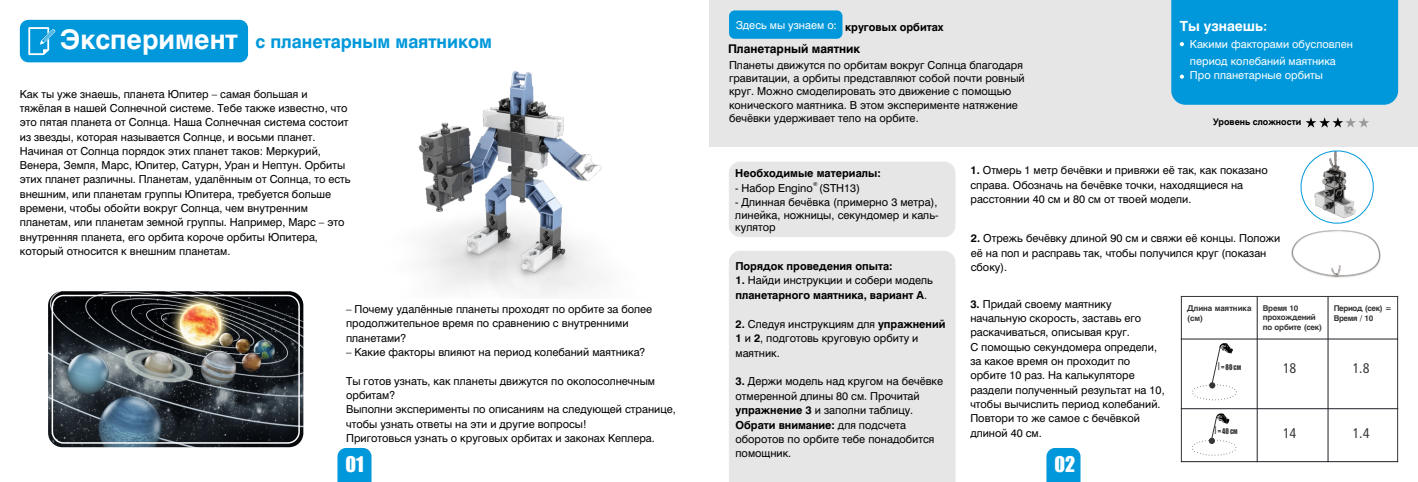
<style>
.page{position:relative;width:1418px;height:482px;background:#fff}
.page>*{position:absolute;margin:0;border:0;box-sizing:border-box;transform-origin:0 0}
.t1{font:20px "Impact";color:#fff}
.t2{font:700 18px "Swiss 721 BT";color:#0098da}
.t3{font:700 14px "Swiss 721 BT";color:#fff}
.t4{font:14px "Humanist 777 BT Roman Condensed B";color:#373435}
.t5{font:700 12px "Swiss 721 BT";color:#000}
.t6{font:11px/14.3px "Swiss 721 BT";color:#000}
.t7{font:700 11px/14.5px "Swiss 721 BT";color:#000}
.t8{font:11px/16.9px "Swiss 721 BT";color:#fefefe}
.t9{font:11px "Swiss 721 BT";color:#fff}
.t10{font:700 9px "Swiss 721 BT";color:#000}
.t11{font:700 8px/9.5px "Swiss 721 BT";letter-spacing:-.025em;color:#373435}
.t12{font:700 8px/10.6px "Swiss 721 BT";letter-spacing:-.045em;color:#373435}
.t13{font:700 8px/10.6px "Swiss 721 BT";color:#373435}
.t14{font:7.3px "Impact";color:#373435;scale:.88 1}
.t15{font:5.5px "Swiss 721 BT";color:#000}
.s1{font-family:"Segoe Print"}
.s2{font-family:"Yu Gothic UI";font-weight:600}
.s3{font-size:27px;color:#fff}
.s4{font-weight:700}
.s5{font-weight:400}
.s6{font-family:"Arial";font-size:11px}
</style>
<div class="page">
<div style="left:729px;top:162px;width:226px;height:75px;background:#e6e6e6;border-radius:11px"></div>
<div style="left:729px;top:251px;width:226px;height:231px;background:#e6e6e6"></div>
<svg style="left:337px;top:448px;width:34px;height:34px"></svg>
<svg style="left:1046px;top:448px;width:34px;height:34px"></svg>
<div style="left:709px;top:0;width:708px;height:147px;background:#e6e6e6"></div>
<svg style="left:1305px;top:117px;width:64px;height:11px"></svg>
<div style="left:729px;top:10px;width:113px;height:29px;background:#0098da;border-radius:6px"></div>
<div style="left:1171px;top:0;width:226px;height:105px;background:#0098da"></div>
<div style="left:20px;top:20px;width:228px;height:42px;background:#0098da;border-radius:9px"></div>
<svg style="left:28px;top:27px;width:28px;height:28px"></svg>
<img style="left:49px;top:291px;width:254px;height:156px;border-radius:14px">
<div style="left:52px;top:295px;width:248px;height:149px;border:1px solid #fff;border-radius:11px"></div>
<div style="left:1192px;top:384px;width:44px;height:16px;border:1px dashed #373435;border-radius:50%"></div>
<svg style="left:1209px;top:343px;width:23px;height:45px"></svg>
<div style="left:1191px;top:440px;width:45px;height:15px;border:1px dashed #373435;border-radius:50%"></div>
<svg style="left:1209px;top:413px;width:20px;height:31px"></svg>
<hr style="left:1180px;top:296px;width:1px;height:166px;background:#373435">
<hr style="left:1256px;top:296px;width:1px;height:166px;background:#221f27">
<hr style="left:1327px;top:296px;width:1px;height:166px;background:#221f27">
<hr style="left:1396px;top:296px;width:1px;height:166px;background:#373435">
<hr style="left:1180px;top:461px;width:217px;height:1px;background:#221f27">
<hr style="left:1180px;top:408px;width:217px;height:1px;background:#221f27">
<hr style="left:1180px;top:338px;width:217px;height:1px;background:#221f27">
<hr style="left:1180px;top:296px;width:217px;height:1px;background:#373435">
<svg style="left:1300px;top:150px;width:74px;height:73px"></svg>
<img style="left:418px;top:71px;width:184px;height:225px">
<img style="left:1291px;top:223px;width:90px;height:55px">
<p class="t7" style="left:845px;top:20px;width:100px">круговых орбитах</p>
<p class="t3" style="left:1179px;top:20px;width:89px">Ты узнаешь<span class="s1">:</span></p>
<p class="t9" style="left:736px;top:21px;width:102px">Здесь мы узнаем о<span class="s2">:</span></p>
<h2 class="t2" style="left:60px;top:34px;width:433px"><span class="s3">Эксперимент</span> с планетарным маятником</h2>
<p class="t8" style="left:1189px;top:37px;width:164px">Какими факторами обусловлен период колебаний маятника</p>
<p class="t8" style="left:1189px;top:68px;width:135px">Про планетарные орбиты</p>
<p class="t5" style="left:728px;top:44px;width:134px">Планетарный маятник</p>
<p class="t6" style="left:729px;top:59px;width:297px;line-height:13.4px">Планеты движутся по орбитам вокруг Солнца благодаря гравитации, а орбиты представляют собой почти ровный круг. Можно смоделировать это движение с помощью конического маятника. В этом эксперименте натяжение бечёвки удерживает тело на орбите.</p>
<p class="t6" style="left:20px;top:88px;width:332px">Как ты уже знаешь, планета Юпитер – самая большая и тяжёлая в нашей Солнечной системе. Тебе также известно, что это пятая планета от Солнца. Наша Солнечная система состоит из звезды, которая называется Солнце, и восьми планет.<br>Начиная от Солнца порядок этих планет таков: Меркурий, Венера, Земля, Марс, Юпитер, Сатурн, Уран и Нептун. Орбиты этих планет различны. Планетам, удалённым от Солнца, то есть внешним, или планетам группы Юпитера, требуется больше времени, чтобы обойти вокруг Солнца, чем внутренним планетам, или планетам земной группы. Например, Марс – это внутренняя планета, его орбита короче орбиты Юпитера, который относится к внешним планетам.</p>
<p class="t10" style="left:1212px;top:118px;width:90px">Уровень сложности</p>
<p class="t6" style="left:970px;top:164px;width:299px"><span class="s4">1.</span> Отмерь 1 метр бечёвки и привяжи её так, как показано справа. Обозначь на бечёвке точки, находящиеся на расстоянии 40 см и 80 см от твоей модели.</p>
<p class="t6" style="left:970px;top:232px;width:311px"><span class="s4">2.</span> Отрежь бечёвку длиной 90 см и свяжи её концы. Положи её на пол и расправь так, чтобы получился круг (показан сбоку).</p>
<p class="t6" style="left:970px;top:298px;width:196px"><span class="s4">3.</span> Придай своему маятнику начальную скорость, заставь его раскачиваться, описывая круг.<br>С помощью секундомера определи, за какое время он проходит по орбите 10 раз. На калькуляторе раздели полученный результат на 10, чтобы вычислить период колебаний.<br>Повтори то же самое с бечёвкой длиной 40 см.</p>
<p class="t7" style="left:735px;top:167px;width:147px">Необходимые материалы:</p>
<p class="t15" style="left:813px;top:182px;width:6px">®</p>
<p class="t6" style="left:735px;top:182px;width:126px">- Набор Engino (STH13)</p>
<p class="t6" style="left:735px;top:197px;width:205px;line-height:12.4px;text-align:justify">- Длинная бечёвка (примерно 3 метра), линейка, ножницы, секундомер и каль&shy;кулятор</p>
<p class="t7" style="left:735px;top:259px;width:159px">Порядок проведения опыта:</p>
<p class="t7" style="left:735px;top:274px;width:199px">1. <span class="s5">Найди инструкции и собери модель </span>планетарного маятника, вариант А<span class="s5">.</span></p>
<p class="t6" style="left:735px;top:317px;width:211px"><span class="s4">2.</span> Следуя инструкциям для <span class="s4">упражнений<br>1</span> и <span class="s4">2</span>, подготовь круговую орбиту и маятник.</p>
<p class="t6" style="left:735px;top:375px;width:209px"><span class="s4">3.</span> Держи модель над кругом на бечёвке отмеренной длины 80 см. Прочитай <span class="s4">упражнение 3</span> и заполни таблицу.<br><span class="s4">Обрати внимание:</span> для подсчета оборотов по орбите тебе понадобится помощник.</p>
<p class="t13" style="left:1186px;top:303px;width:66px">Длина маятника (см)</p>
<p class="t11" style="left:1262px;top:304px;width:61px">Время 10 прохождений по орбите (сек)</p>
<p class="t12" style="left:1333px;top:303px;width:60px">Период (сек) =<br>Время / 10</p>
<p class="t6" style="left:346px;top:303px;width:308px">– Почему удалённые планеты проходят по орбите за более продолжительное время по сравнению с внутренними планетами?</p>
<p class="t6" style="left:346px;top:346px;width:301px">– Какие факторы влияют на период колебаний маятника?</p>
<p class="t6" style="left:346px;top:375px;width:331px">Ты готов узнать, как планеты движутся по околосолнечным орбитам?<br>Выполни эксперименты по описаниям на следующей странице, чтобы узнать ответы на эти и другие вопросы!<br>Приготовься узнать о круговых орбитах и законах Кеплера.</p>
<h1 class="t1" style="left:345px;top:456px;width:20px">01</h1>
<h1 class="t1" style="left:1054px;top:456px;width:22px">02</h1>
<p class="t14" style="left:1217px;top:364px;width:28px"><span class="s6">l</span> = 80 см</p>
<p class="t4" style="left:1282px;top:363px;width:15px">18</p>
<p class="t4" style="left:1352px;top:362px;width:19px">1.8</p>
<p class="t14" style="left:1214px;top:428px;width:28px"><span class="s6">l</span> = 40 см</p>
<p class="t4" style="left:1282px;top:428px;width:15px">14</p>
<p class="t4" style="left:1352px;top:428px;width:19px">1.4</p>
</div>
